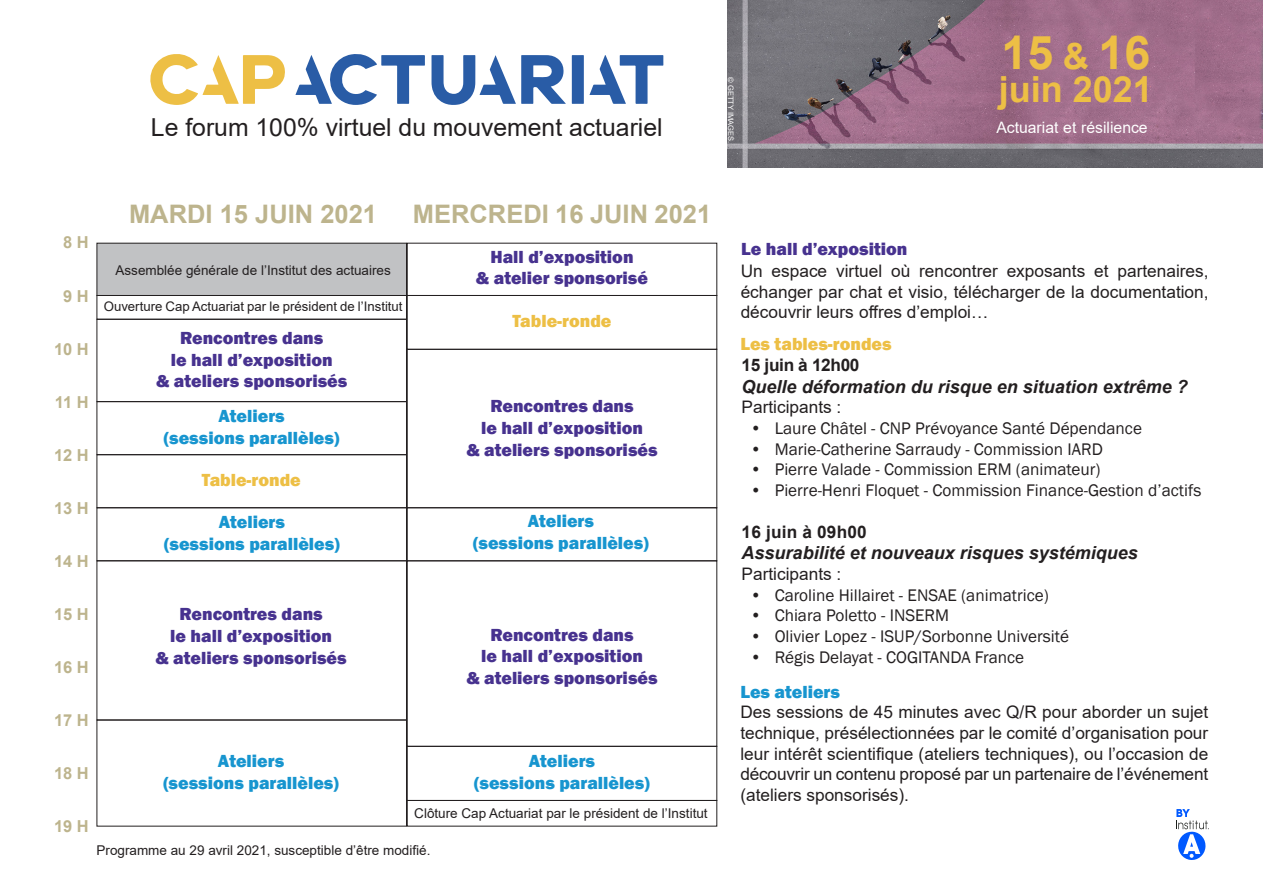
<style>
.page{position:relative;width:1263px;height:893px;background:#fff}
.page>*{position:absolute;margin:0;border:0;box-sizing:border-box;transform-origin:0 0}
.t1{font:700 46.5px "Arial";color:#edbf45}
.t2{font:700 36px "Arial";color:#edbf45}
.t3{font:700 25.5px "Arial";color:#bdb48d}
.t4{font:24.75px "Arial";color:#231f20}
.t5{font:800 18px "Franklin Gothic";color:#47328f}
.t6{font:800 18px "Franklin Gothic";color:#1795cf}
.t7{font:italic 700 18px "Arial";color:#231f20}
.t8{font:800 18px "Franklin Gothic";color:#edbf45}
.t9{font:17.25px/20.7px "Arial";color:#231f20;text-align:justify}
.t10{font:17.25px "Franklin Gothic";color:#231f20}
.t11{font:700 17.25px "Arial";letter-spacing:-.005em;color:#231f20}
.t12{font:700 16.5px "Arial";color:#bdb48d}
.t13{font:15.75px "Arial";color:#fff}
.t14{font:13.5px "Arial";color:#231f20}
.t15{font:13.2px "Arial";color:#231f20}
.t16{font:7.5px "Arial";color:#fff}
.s1{font-size:36px}
</style>
<div class="page">
<div style="left:97px;top:243px;width:309px;height:52px;background:#c1c2c4"></div>
<div style="left:97px;top:243px;width:310px;height:53px;border:1px solid #231f20"></div>
<img style="left:727px;top:0;width:536px;height:167px">
<div style="left:97px;top:507px;width:310px;height:54px;border:1px solid #231f20"></div>
<div style="left:97px;top:560px;width:310px;height:160px;border:1px solid #231f20"></div>
<div style="left:97px;top:720px;width:310px;height:106px;border:1px solid #231f20"></div>
<div style="left:407px;top:295px;width:310px;height:55px;border:1px solid #231f20"></div>
<div style="left:407px;top:349px;width:310px;height:159px;border:1px solid #231f20"></div>
<div style="left:407px;top:507px;width:310px;height:54px;border:1px solid #231f20"></div>
<div style="left:407px;top:560px;width:310px;height:187px;border:1px solid #231f20"></div>
<svg style="left:295px;top:54px;width:130px;height:51px"></svg>
<svg style="left:572px;top:55px;width:91px;height:49px"></svg>
<svg style="left:431px;top:55px;width:135px;height:50px"></svg>
<svg style="left:150px;top:54px;width:135px;height:51px"></svg>
<svg style="left:1176px;top:809px;width:33px;height:51px"></svg>
<div style="left:97px;top:295px;width:310px;height:25px;border:1px solid #231f20"></div>
<div style="left:97px;top:401px;width:310px;height:54px;border:1px solid #231f20"></div>
<div style="left:407px;top:746px;width:310px;height:55px;border:1px solid #231f20"></div>
<div style="left:407px;top:800px;width:310px;height:26px;border:1px solid #231f20"></div>
<p class="t4" style="left:151px;top:110px;width:513px">Le forum 100% virtuel du mouvement actuariel</p>
<p class="t16" style="left:736px;top:77px;width:67px;rotate:90deg">© GETTY IMAGES.</p>
<p class="t1" style="left:1002px;top:20px;width:150px">15 <span class="s1">&amp;</span> 16</p>
<p class="t2" style="left:999px;top:64px;width:156px">juin 2021</p>
<p class="t13" style="left:996px;top:116px;width:153px">Actuariat et résilience</p>
<p class="t12" style="left:63px;top:231px;width:27px">8 H</p>
<p class="t12" style="left:63px;top:284px;width:27px">9 H</p>
<p class="t12" style="left:54px;top:337px;width:36px">10 H</p>
<p class="t12" style="left:55px;top:390px;width:35px">11 H</p>
<p class="t12" style="left:54px;top:443px;width:36px">12 H</p>
<p class="t12" style="left:54px;top:496px;width:36px">13 H</p>
<p class="t12" style="left:54px;top:549px;width:36px">14 H</p>
<p class="t3" style="left:129px;top:196px;width:249px">MARDI 15 JUIN 2021</p>
<p class="t3" style="left:413px;top:196px;width:300px">MERCREDI 16 JUIN 2021</p>
<p class="t14" style="left:115px;top:261px;width:277px">Assemblée générale de l’Institut des actuaires</p>
<p class="t15" style="left:104px;top:297px;width:300px">Ouverture Cap Actuariat par le président de l’Institut</p>
<p class="t5" style="left:180px;top:327px;width:145px">Rencontres dans</p>
<p class="t5" style="left:171px;top:348px;width:163px">le hall d’exposition</p>
<p class="t5" style="left:156px;top:370px;width:193px">&amp; ateliers sponsorisés</p>
<p class="t6" style="left:219px;top:404px;width:68px">Ateliers</p>
<p class="t6" style="left:164px;top:426px;width:177px">(sessions parallèles)</p>
<p class="t8" style="left:202px;top:469px;width:100px">Table-ronde</p>
<p class="t6" style="left:219px;top:511px;width:68px">Ateliers</p>
<p class="t6" style="left:164px;top:532px;width:177px">(sessions parallèles)</p>
<p class="t5" style="left:490px;top:245px;width:145px">Hall d’exposition</p>
<p class="t5" style="left:476px;top:267px;width:174px">&amp; atelier sponsorisé</p>
<p class="t8" style="left:512px;top:310px;width:100px">Table-ronde</p>
<p class="t5" style="left:490px;top:395px;width:145px">Rencontres dans</p>
<p class="t5" style="left:481px;top:416px;width:163px">le hall d’exposition</p>
<p class="t5" style="left:466px;top:438px;width:193px">&amp; ateliers sponsorisés</p>
<p class="t6" style="left:528px;top:509px;width:68px">Ateliers</p>
<p class="t6" style="left:473px;top:531px;width:177px">(sessions parallèles)</p>
<p class="t12" style="left:54px;top:602px;width:36px">15 H</p>
<p class="t12" style="left:54px;top:655px;width:36px">16 H</p>
<p class="t12" style="left:54px;top:709px;width:36px">17 H</p>
<p class="t5" style="left:179px;top:603px;width:145px">Rencontres dans</p>
<p class="t5" style="left:170px;top:624px;width:163px">le hall d’exposition</p>
<p class="t5" style="left:155px;top:646px;width:193px">&amp; ateliers sponsorisés</p>
<p class="t5" style="left:490px;top:623px;width:145px">Rencontres dans</p>
<p class="t5" style="left:481px;top:644px;width:163px">le hall d’exposition</p>
<p class="t5" style="left:466px;top:666px;width:193px">&amp; ateliers sponsorisés</p>
<p class="t12" style="left:54px;top:762px;width:36px">18 H</p>
<p class="t12" style="left:54px;top:815px;width:36px">19 H</p>
<p class="t6" style="left:218px;top:750px;width:68px">Ateliers</p>
<p class="t6" style="left:163px;top:771px;width:177px">(sessions parallèles)</p>
<p class="t6" style="left:529px;top:750px;width:68px">Ateliers</p>
<p class="t6" style="left:474px;top:771px;width:177px">(sessions parallèles)</p>
<p class="t14" style="left:414px;top:804px;width:295px">Clôture Cap Actuariat par le président de l’Institut</p>
<p class="t14" style="left:97px;top:840px;width:335px">Programme au 29 avril 2021, susceptible d’être modifié.</p>
<p class="t5" style="left:741px;top:238px;width:168px">Le hall d’exposition</p>
<p class="t9" style="left:741px;top:260px;width:469px">Un espace virtuel où rencontrer exposants et partenaires, échanger par chat et visio, télécharger de la documentation, découvrir leurs offres d’emploi…</p>
<p class="t8" style="left:740px;top:333px;width:153px">Les tables-rondes</p>
<p class="t11" style="left:742px;top:353px;width:119px">15 juin à 12h00</p>
<p class="t7" style="left:742px;top:374px;width:448px">Quelle déformation du risque en situation extrême ?</p>
<p class="t9" style="left:742px;top:397px;width:101px">Participants :</p>
<p class="t10" style="left:750px;top:418px;width:393px">• Laure Châtel - CNP Prévoyance Santé Dépendance</p>
<p class="t10" style="left:750px;top:438px;width:354px">• Marie-Catherine Sarraudy - Commission IARD</p>
<p class="t10" style="left:750px;top:459px;width:352px">• Pierre Valade - Commission ERM (animateur)</p>
<p class="t10" style="left:750px;top:480px;width:453px">• Pierre-Henri Floquet - Commission Finance-Gestion d’actifs</p>
<p class="t11" style="left:742px;top:519px;width:127px">16 juin à 09h00</p>
<p class="t7" style="left:742px;top:541px;width:398px">Assurabilité et nouveaux risques systémiques</p>
<p class="t9" style="left:742px;top:563px;width:101px">Participants :</p>
<p class="t10" style="left:750px;top:584px;width:300px">• Caroline Hillairet - ENSAE (animatrice)</p>
<p class="t10" style="left:750px;top:605px;width:200px">• Chiara Poletto - INSERM</p>
<p class="t10" style="left:750px;top:625px;width:320px">• Olivier Lopez - ISUP/Sorbonne Université</p>
<p class="t10" style="left:750px;top:646px;width:275px">• Régis Delayat - COGITANDA France</p>
<p class="t6" style="left:740px;top:680px;width:101px">Les ateliers</p>
<p class="t9" style="left:740px;top:702px;width:469px">Des sessions de 45 minutes avec Q/R pour aborder un sujet technique, présélectionnées par le comité d’organisation pour leur intérêt scientifique (ateliers techniques), ou l’occasion de découvrir un contenu proposé par un partenaire de l’événement (ateliers sponsorisés).</p>
</div>
